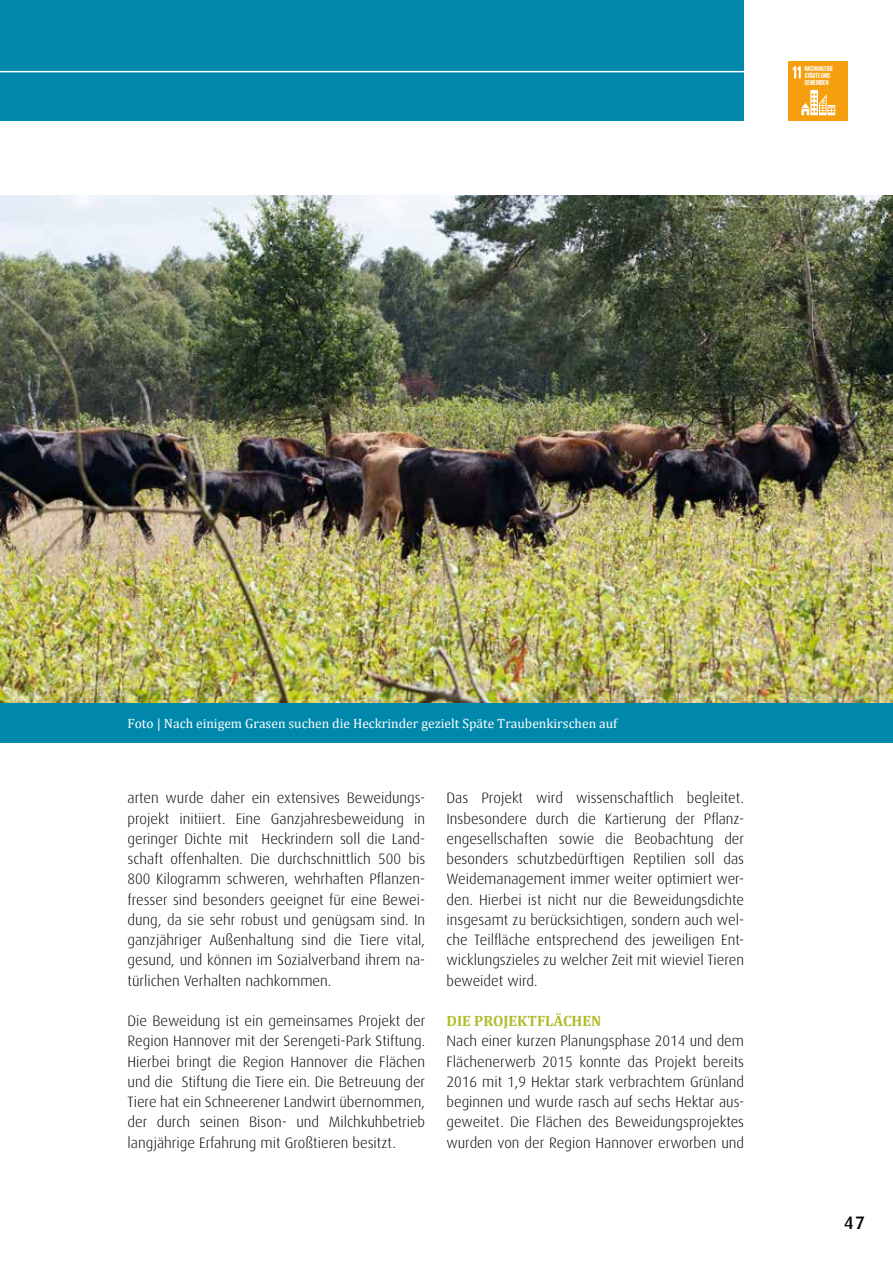
<style>
.page{position:relative;width:893px;height:1263px;background:#fff}
.page>*{position:absolute;margin:0;border:0;box-sizing:border-box;transform-origin:0 0}
.t1{font:500 18px "Dax";color:#000}
.t2{font:300 15px/20.2px "Dax";color:#000;text-align:justify}
.t3{font:700 15px "Cambria";color:#b1bc2b}
.t4{font:13.5px "Cambria";color:#fff}
.t5{font:700 7.5px/7.1px "Giorgio Sans";letter-spacing:.01em;color:#fff}
</style>
<div class="page">
<div style="left:0;top:0;width:744px;height:121px;background:#0088ac"></div>
<div style="left:0;top:702px;width:893px;height:40px;background:#0088ac"></div>
<img style="left:0;top:196px;width:893px;height:506px">
<div style="left:788px;top:61px;width:60px;height:60px;background:#f59f0e"></div>
<svg style="left:793px;top:66px;width:8px;height:12px"></svg>
<svg style="left:801px;top:90px;width:34px;height:25px"></svg>
<hr style="left:0;top:71px;width:744px;height:1px;background:#fff">
<p class="t5" style="left:805px;top:65px;width:30px">NACHHALTIGE<br>STÄDTE UND<br>GEMEINDEN</p>
<p class="t4" style="left:128px;top:715px;width:491px">Foto | Nach einigem Grasen suchen die Heckrinder gezielt Späte Traubenkirschen auf</p>
<p class="t2" style="left:128px;top:788px;width:299px">arten wurde daher ein extensives Beweidungs&shy;projekt initiiert. Eine Ganzjahresbeweidung in geringer Dichte mit Heckrindern soll die Land&shy;schaft offenhalten. Die durchschnittlich 500 bis 800 Kilogramm schweren, wehrhaften Pflanzen&shy;fresser sind besonders geeignet für eine Bewei&shy;dung, da sie sehr robust und genügsam sind. In ganzjähriger Außenhaltung sind die Tiere vital, gesund, und können im Sozialverband ihrem na&shy;türlichen Verhalten nachkommen.</p>
<p class="t2" style="left:128px;top:1011px;width:299px">Die Beweidung ist ein gemeinsames Projekt der Region Hannover mit der Serengeti-Park Stiftung.<br>Hierbei bringt die Region Hannover die Flächen und die Stiftung die Tiere ein. Die Betreuung der Tiere hat ein Schneerener Landwirt übernommen, der durch seinen Bison- und Milchkuhbetrieb langjährige Erfahrung mit Großtieren besitzt.</p>
<p class="t2" style="left:446px;top:788px;width:299px">Das Projekt wird wissenschaftlich begleitet.<br>Insbesondere durch die Kartierung der Pflanz&shy;engesellschaften sowie die Beobachtung der besonders schutzbedürftigen Reptilien soll das Weidemanagement immer weiter optimiert wer&shy;den. Hierbei ist nicht nur die Beweidungsdichte insgesamt zu berücksichtigen, sondern auch wel&shy;che Teilfläche entsprechend des jeweiligen Ent&shy;wicklungszieles zu welcher Zeit mit wieviel Tieren beweidet wird.</p>
<p class="t3" style="left:446px;top:1010px;width:156px">DIE PROJEKTFLÄCHEN</p>
<p class="t2" style="left:446px;top:1031px;width:299px">Nach einer kurzen Planungsphase 2014 und dem Flächenerwerb 2015 konnte das Projekt bereits 2016 mit 1,9 Hektar stark verbrachtem Grünland beginnen und wurde rasch auf sechs Hektar aus&shy;geweitet. Die Flächen des Beweidungsprojektes wurden von der Region Hannover erworben und</p>
<p class="t1" style="left:844px;top:1212px;width:23px">47</p>
</div>
